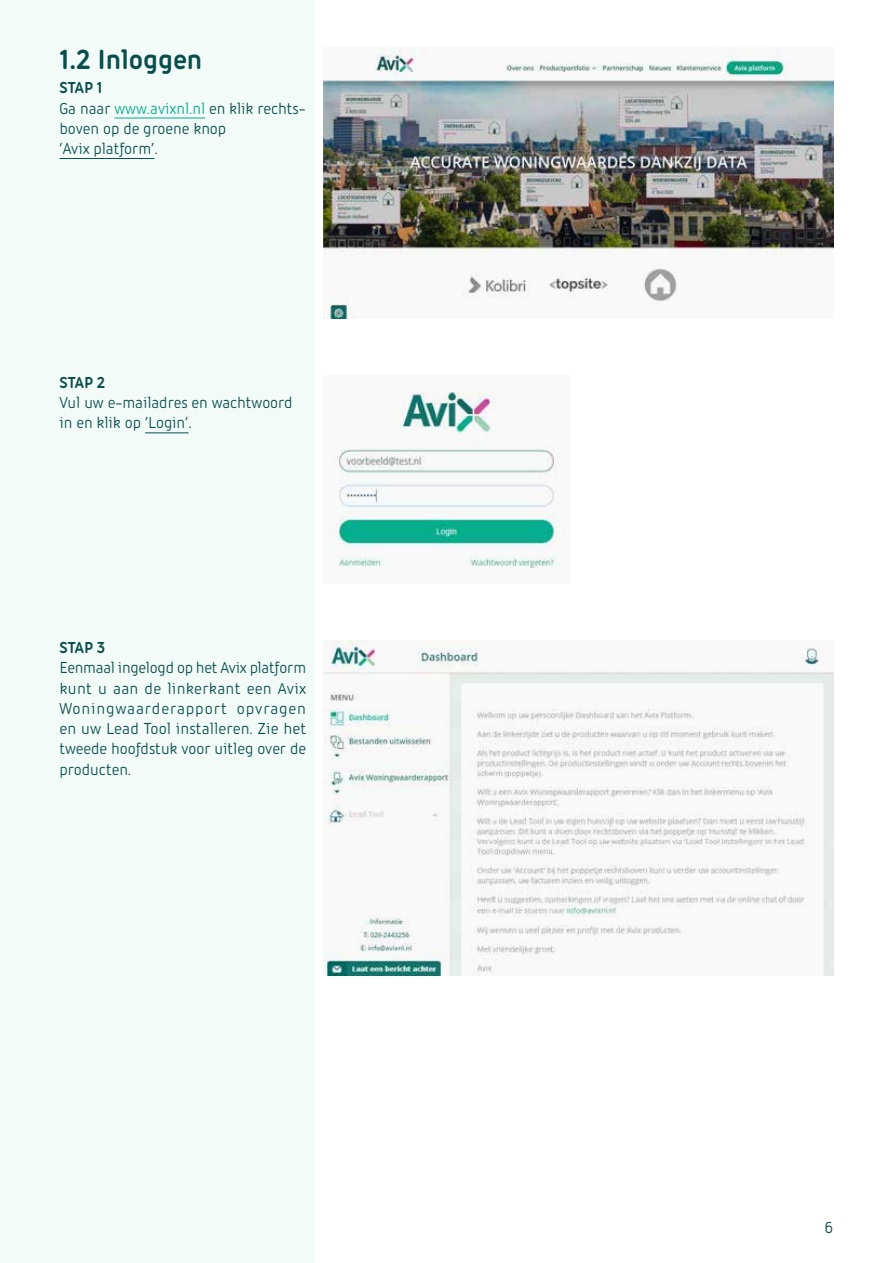
<style>
.page{position:relative;width:893px;height:1263px;background:#fff}
.page>*{position:absolute;margin:0;border:0;box-sizing:border-box;transform-origin:0 0}
.t1{font:700 30px "Iconic";color:#094e4b}
.t2{font:17.25px/20.2px "Iconic";color:#094e4b}
.t3{font:700 17.25px "Iconic";color:#094e4b}
.s1{font-weight:700}
.s2{color:#06ac89}
</style>
<div class="page">
<div style="left:0;top:0;width:315px;height:1263px;background:#f3fbf9"></div>
<img style="left:323px;top:47px;width:510px;height:271px">
<svg style="left:330px;top:391px;width:235px;height:180px"></svg>
<svg style="left:323px;top:640px;width:510px;height:335px"></svg>
<hr style="left:114px;top:118px;width:91px;height:1px;background:#06ac89">
<hr style="left:60px;top:158px;width:94px;height:1px;background:#094e4b">
<hr style="left:145px;top:432px;width:43px;height:1px;background:#094e4b">
<h1 class="t1" style="left:60px;top:38px;width:144px">1.2 Inloggen</h1>
<p class="t2" style="left:60px;top:76px;width:248px"><span class="s1">STAP 1<br></span>Ga naar <span class="s2">www.avixnl.nl</span> en klik rechts&shy;boven op de groene knop<br>‘Avix platform’.</p>
<p class="t3" style="left:60px;top:370px;width:47px">STAP 2</p>
<p class="t2" style="left:60px;top:391px;width:235px">Vul uw e-mailadres en wachtwoord in en klik op ‘Login’.</p>
<p class="t3" style="left:60px;top:635px;width:47px">STAP 3</p>
<p class="t2" style="left:60px;top:656px;width:248px;text-align:justify">Eenmaal ingelogd op het Avix platform kunt u aan de linkerkant een Avix Woningwaarderapport opvragen en uw Lead Tool installeren. Zie het tweede hoofdstuk voor uitleg over de producten.</p>
<p class="t2" style="left:825px;top:1216px;width:10px">6</p>
</div>
